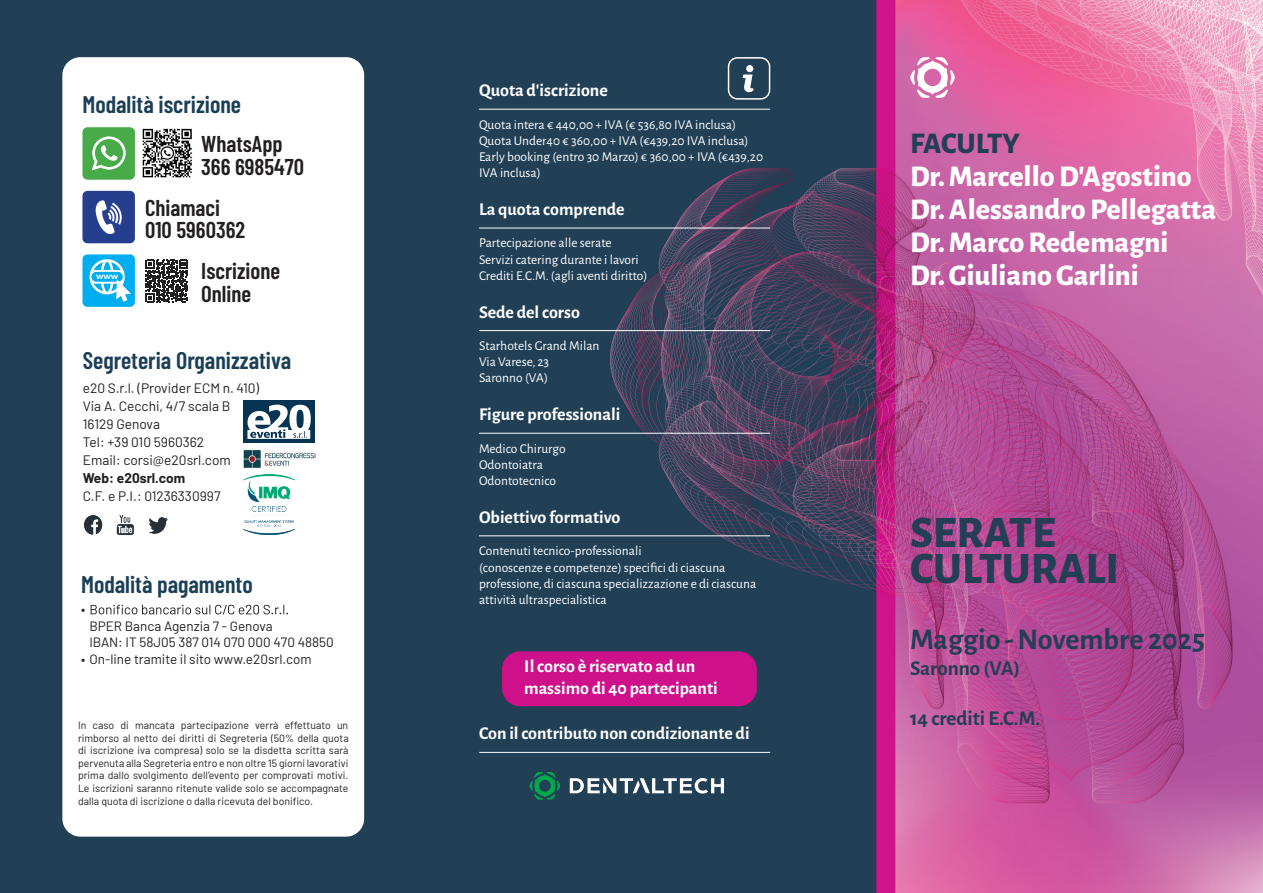
<style>
.page{position:relative;width:1263px;height:893px;background:#fff}
.page>*{position:absolute;margin:0;border:0;box-sizing:border-box;transform-origin:0 0}
.t1{font:800 45px/36px "Alegreya Sans";color:#243e55}
.t2{font:800 30px "Alegreya Sans";color:#fff}
.t3{font:700 30px "Alegreya Sans";color:#243e55}
.t4{font:800 30px "Alegreya Sans";letter-spacing:-.01em;color:#243e55}
.t5{font:600 24px "Barlow Condensed";color:#1b3f55}
.t6{font:600 22.8px/22.5px "Barlow Condensed";color:#231f20}
.t7{font:700 21px "Alegreya Sans";color:#243e55}
.Con_linea_sotto{font:700 18px/21.6px "Alegreya Sans";color:#fff}
.t8{font:13.65px/18px "Barlow";color:#231f20}
.t9{font:13.5px/16.2px "Alegreya Sans";color:#fff}
.t10{font:13.5px/16.5px "Barlow";color:#231f20}
.t11{font:10.5px/12.6px "Barlow";color:#231f20;text-align:justify}
.t12{font:600 8.1px "Montserrat";color:#fff}
.s1{font-weight:700}
</style>
<div class="page">
<img style="left:0;top:0;width:1263px;height:893px">
<svg style="left:910px;top:57px;width:45px;height:41px"></svg>
<svg style="left:570px;top:778px;width:154px;height:15px"></svg>
<svg style="left:529px;top:772px;width:31px;height:28px"></svg>
<hr style="left:479px;top:109px;width:291px;height:1px;background:#fff">
<hr style="left:479px;top:228px;width:291px;height:1px;background:#fff">
<hr style="left:479px;top:330px;width:291px;height:1px;background:#fff">
<hr style="left:479px;top:433px;width:291px;height:1px;background:#fff">
<hr style="left:479px;top:536px;width:291px;height:1px;background:#fff">
<div style="left:728px;top:57px;width:42px;height:43px;border:2px solid #fff;border-radius:9px"></div>
<div style="left:746px;top:65px;width:7px;height:7px;background:#fff;border-radius:50%"></div>
<svg style="left:742px;top:75px;width:12px;height:17px"></svg>
<div style="left:62px;top:57px;width:302px;height:780px;background:#fff;border-radius:18px"></div>
<svg style="left:91px;top:605px;width:197px;height:9px"></svg>
<img style="left:84px;top:515px;width:84px;height:20px">
<div style="left:243px;top:400px;width:72px;height:43px;background:#083453"></div>
<svg style="left:247px;top:405px;width:64px;height:34px"></svg>
<img style="left:243px;top:449px;width:73px;height:19px">
<img style="left:243px;top:474px;width:51px;height:60px">
<div style="left:82px;top:191px;width:53px;height:52px;background:#253f8e;border-radius:5px"></div>
<img style="left:85px;top:191px;width:47px;height:52px">
<img style="left:142px;top:128px;width:50px;height:50px">
<div style="left:82px;top:127px;width:53px;height:53px;background:#46ab48;border-radius:5px"></div>
<svg style="left:92px;top:136px;width:34px;height:35px"></svg>
<div style="left:82px;top:254px;width:53px;height:53px;background:#00aeef;border-radius:5px"></div>
<svg style="left:90px;top:259px;width:41px;height:43px"></svg>
<hr style="left:479px;top:752px;width:291px;height:1px;background:#fff">
<svg style="left:146px;top:260px;width:42px;height:42px"></svg>
<div style="left:502px;top:651px;width:255px;height:55px;background:#ce118b;border-radius:18px"></div>
<p class="t5" style="left:82px;top:87px;width:160px">Modalità iscrizione</p>
<p class="t6" style="left:201px;top:131px;width:104px">WhatsApp<br>366 6985470</p>
<p class="t12" style="left:96px;top:270px;width:24px">www</p>
<p class="t6" style="left:145px;top:195px;width:102px">Chiamaci<br>010 5960362</p>
<p class="t6" style="left:201px;top:259px;width:80px">Iscrizione<br>Online</p>
<p class="t5" style="left:83px;top:343px;width:210px">Segreteria Organizzativa</p>
<p class="t8" style="left:83px;top:378px;width:178px">e20 S.r.l. (Provider ECM n. 410)<br>Via A. Cecchi, 4/7 scala B<br>16129 Genova<br>Tel: +39 010 5960362<br>Email: corsi@e20srl.com<br><span class="s1">Web: e20srl.com<br></span>C.F. e P.I.: 01236330997</p>
<p class="t5" style="left:81px;top:568px;width:173px">Modalità pagamento</p>
<p class="t10" style="left:81px;top:600px;width:6px">•</p>
<p class="t10" style="left:89px;top:617px;width:246px">BPER Banca Agenzia 7 - Genova<br>IBAN: IT 58J05 387 014 070 000 470 48850</p>
<p class="t10" style="left:81px;top:649px;width:232px">• On-line tramite il sito www.e20srl.com</p>
<p class="t11" style="left:78px;top:718px;width:272px">In caso di mancata partecipazione verrà effettuato un rimborso al netto dei diritti di Segreteria (50% della quota di iscrizione iva compresa) solo se la disdetta scritta sarà pervenuta alla Segreteria entro e non oltre 15 giorni lavorativi prima dallo svolgimento dell’evento per comprovati motivi.<br>Le iscrizioni saranno ritenute valide solo se accompagnate dalla quota di iscrizione o dalla ricevuta del bonifico.</p>
<p class="Con_linea_sotto" style="left:479px;top:78px;width:130px">Quota d’iscrizione</p>
<p class="t9" style="left:479px;top:116px;width:258px">Quota intera € 440,00 + IVA (€ 536,80 IVA inclusa)</p>
<p class="t9" style="left:479px;top:132px;width:271px">Quota Under40 € 360,00 + IVA (€439,20 IVA inclusa)</p>
<p class="t9" style="left:479px;top:148px;width:286px">Early booking (entro 30 Marzo) € 360,00 + IVA (€439,20<br>IVA inclusa)</p>
<p class="Con_linea_sotto" style="left:479px;top:197px;width:147px">La quota comprende</p>
<p class="t9" style="left:479px;top:234px;width:134px">Partecipazione alle serate</p>
<p class="t9" style="left:479px;top:251px;width:161px">Servizi catering durante i lavori</p>
<p class="t9" style="left:479px;top:267px;width:170px">Crediti E.C.M. (agli aventi diritto)</p>
<p class="Con_linea_sotto" style="left:479px;top:300px;width:102px">Sede del corso</p>
<p class="t9" style="left:479px;top:337px;width:122px">Starhotels Grand Milan</p>
<p class="t9" style="left:479px;top:353px;width:72px">Via Varese, 23</p>
<p class="t9" style="left:479px;top:369px;width:70px">Saronno (VA)</p>
<p class="Con_linea_sotto" style="left:479px;top:402px;width:143px">Figure professionali</p>
<p class="t9" style="left:479px;top:440px;width:88px">Medico Chirurgo</p>
<p class="t9" style="left:479px;top:456px;width:66px">Odontoiatra</p>
<p class="t9" style="left:479px;top:472px;width:79px">Odontotecnico</p>
<p class="Con_linea_sotto" style="left:479px;top:505px;width:143px">Obiettivo formativo</p>
<p class="t9" style="left:479px;top:542px;width:164px">Contenuti tecnico-professionali</p>
<p class="t9" style="left:479px;top:558px;width:279px">(conoscenze e competenze) specifici di ciascuna professione, di ciascuna specializzazione e di ciascuna attività ultraspecialistica</p>
<p class="Con_linea_sotto" style="left:524px;top:654px;width:195px">Il corso è riservato ad un massimo di 40 partecipanti</p>
<p class="Con_linea_sotto" style="left:479px;top:722px;width:272px">Con il contributo non condizionante di</p>
<p class="t4" style="left:910px;top:121px;width:111px">FACULTY</p>
<p class="t2" style="left:910px;top:154px;width:283px">Dr. Marcello D’Agostino</p>
<p class="t2" style="left:910px;top:187px;width:307px">Dr. Alessandro Pellegatta</p>
<p class="t2" style="left:910px;top:220px;width:260px">Dr. Marco Redemagni</p>
<p class="t2" style="left:910px;top:253px;width:230px">Dr. Giuliano Garlini</p>
<p class="t1" style="left:910px;top:511px;width:211px">SERATE<br>CULTURALI</p>
<p class="t3" style="left:910px;top:618px;width:296px">Maggio - Novembre 2025</p>
<p class="t7" style="left:910px;top:652px;width:112px">Saronno (VA)</p>
<p class="t7" style="left:910px;top:703px;width:132px">14 crediti E.C.M.</p>
</div>
